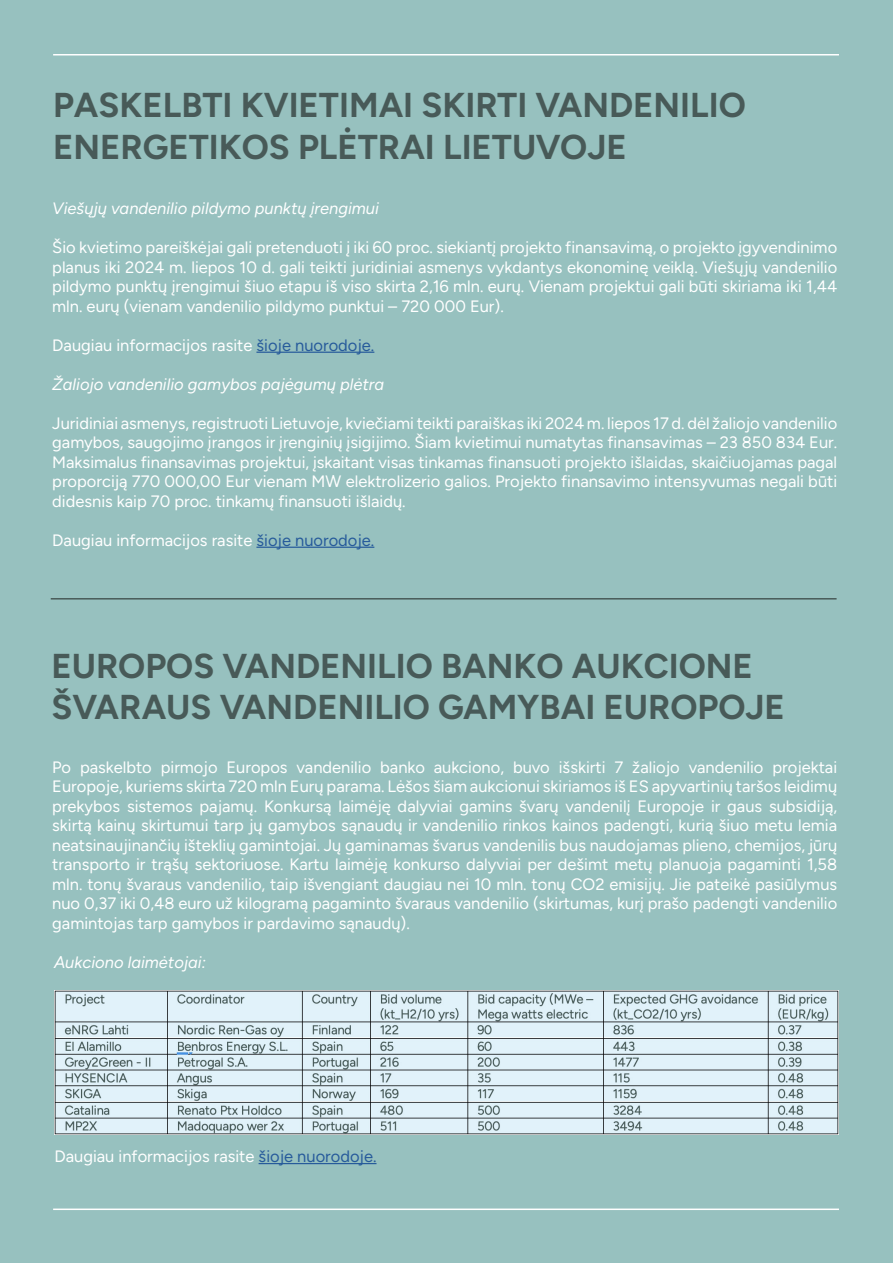
<style>
.page{position:relative;width:893px;height:1263px;background:#97c1bf}
.page>*{position:absolute;margin:0;border:0;box-sizing:border-box;transform-origin:0 0}
.t1{font:300 34.5px/41.4px "Figtree";color:#485a58}
.t2{font:300 16.5px/19.5px "Figtree";color:#fff;text-align:justify}
.t3{font:italic 300 16.5px "Figtree";color:#fff}
.s1{color:#275b9b}
</style>
<div class="page">
<hr style="left:53px;top:1208px;width:786px;height:2px;background:#fff">
<hr style="left:53px;top:54px;width:786px;height:2px;background:#fff">
<hr style="left:256px;top:352px;width:118px;height:1px;background:#275b9b">
<hr style="left:256px;top:547px;width:118px;height:1px;background:#275b9b">
<hr style="left:51px;top:598px;width:786px;height:1px;background:#485a58">
<hr style="left:259px;top:1163px;width:117px;height:1px;background:#275b9b">
<img style="left:54px;top:990px;width:785px;height:145px">
<h1 class="t1" style="left:53px;top:85px;width:694px">PASKELBTI KVIETIMAI SKIRTI VANDENILIO<br>ENERGETIKOS PLĖTRAI LIETUVOJE</h1>
<p class="t3" style="left:52px;top:199px;width:328px">Viešųjų vandenilio pildymo punktų įrengimui</p>
<p class="t2" style="left:52px;top:238px;width:786px">Šio kvietimo pareiškėjai gali pretenduoti į iki 60 proc. siekiantį projekto finansavimą, o projekto įgyvendinimo planus iki 2024 m. liepos 10 d. gali teikti juridiniai asmenys vykdantys ekonominę veiklą. Viešųjų vandenilio pildymo punktų įrengimui šiuo etapu iš viso skirta 2,16 mln. eurų. Vienam projektui gali būti skiriama iki 1,44 mln. eurų (vienam vandenilio pildymo punktui – 720 000 Eur).</p>
<p class="t2" style="left:52px;top:335px;width:324px">Daugiau informacijos rasite <span class="s1">šioje nuorodoje.</span></p>
<p class="t3" style="left:52px;top:374px;width:333px">Žaliojo vandenilio gamybos pajėgumų plėtra</p>
<p class="t2" style="left:52px;top:413px;width:786px">Juridiniai asmenys, registruoti Lietuvoje, kviečiami teikti paraiškas iki 2024 m. liepos 17 d. dėl žaliojo vandenilio gamybos, saugojimo įrangos ir įrenginių įsigijimo. Šiam kvietimui numatytas finansavimas – 23 850 834 Eur.<br>Maksimalus finansavimas projektui, įskaitant visas tinkamas finansuoti projekto išlaidas, skaičiuojamas pagal proporciją 770 000,00 Eur vienam MW elektrolizerio galios. Projekto finansavimo intensyvumas negali būti didesnis kaip 70 proc. tinkamų finansuoti išlaidų.</p>
<p class="t2" style="left:52px;top:530px;width:324px">Daugiau informacijos rasite <span class="s1">šioje nuorodoje.</span></p>
<h1 class="t1" style="left:51px;top:645px;width:735px">EUROPOS VANDENILIO BANKO AUKCIONE<br>ŠVARAUS VANDENILIO GAMYBAI EUROPOJE</h1>
<p class="t2" style="left:52px;top:757px;width:786px">Po paskelbto pirmojo Europos vandenilio banko aukciono, buvo išskirti 7 žaliojo vandenilio projektai Europoje, kuriems skirta 720 mln Eurų parama. Lėšos šiam aukcionui skiriamos iš ES apyvartinių taršos leidimų prekybos sistemos pajamų. Konkursą laimėję dalyviai gamins švarų vandenilį Europoje ir gaus subsidiją, skirtą kainų skirtumui tarp jų gamybos sąnaudų ir vandenilio rinkos kainos padengti, kurią šiuo metu lemia neatsinaujinančių išteklių gamintojai. Jų gaminamas švarus vandenilis bus naudojamas plieno, chemijos, jūrų transporto ir trąšų sektoriuose. Kartu laimėję konkurso dalyviai per dešimt metų planuoja pagaminti 1,58 mln. tonų švaraus vandenilio, taip išvengiant daugiau nei 10 mln. tonų CO2 emisijų. Jie pateikė pasiūlymus nuo 0,37 iki 0,48 euro už kilogramą pagaminto švaraus vandenilio (skirtumas, kurį prašo padengti vandenilio gamintojas tarp gamybos ir pardavimo sąnaudų).</p>
<p class="t3" style="left:54px;top:952px;width:153px">Aukciono laimėtojai:</p>
<p class="t2" style="left:54px;top:1146px;width:324px">Daugiau informacijos rasite <span class="s1">šioje nuorodoje.</span></p>
</div>
